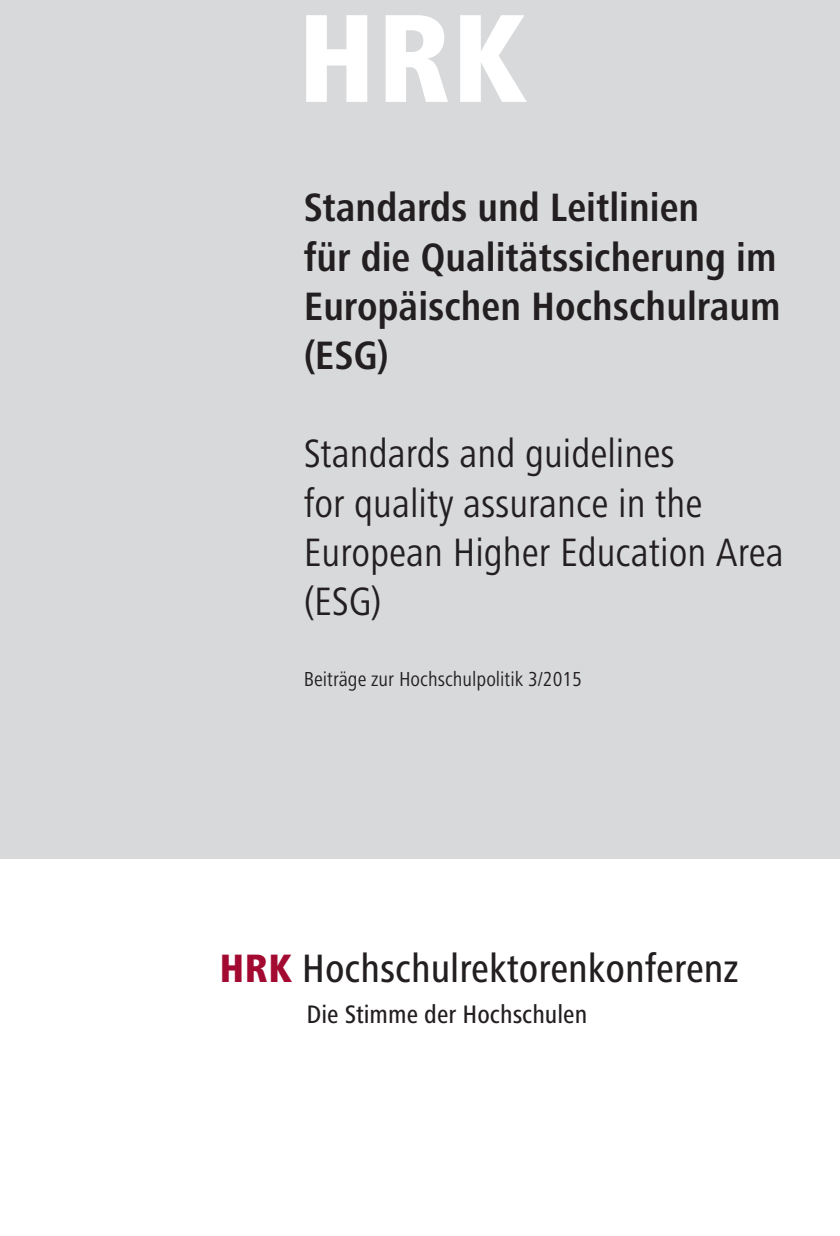
<style>
.page{position:relative;width:840px;height:1236px;background:#fff}
.page>*{position:absolute;margin:0;border:0;box-sizing:border-box;transform-origin:0 0}
.t1{font:800 condensed 130px "Frutiger Next LT";color:#fff}
.t2{font:700 condensed 41px/49.2px "Frutiger Next LT";color:#231f20}
.t3{font:condensed 41px/49.2px "Frutiger Next LT";color:#231f20}
.t4{font:500 condensed 41px "Frutiger Next LT";color:#231f20}
.t5{font:500 condensed 26.2px "Frutiger Next LT";color:#231f20}
.t6{font:condensed 21px "Frutiger Next LT";color:#231f20}
.s1{font-weight:800;color:#a30a32}
</style>
<div class="page">
<div style="left:0;top:0;width:840px;height:858px;background:#d8d9db"></div>
<h1 class="t1" style="left:297px;top:-14px;width:232px">HRK</h1>
<p class="t2" style="left:304px;top:183px;width:478px">Standards und Leitlinien<br>für die Qualitätssicherung im<br>Europäischen Hochschulraum (ESG)</p>
<p class="t3" style="left:304px;top:429px;width:481px">Standards and guidelines<br>for quality assurance in the<br>European Higher Education Area (ESG)</p>
<p class="t6" style="left:304px;top:668px;width:280px">Beiträge zur Hochschulpolitik 3/2015</p>
<p class="t4" style="left:219px;top:946px;width:520px"><span class="s1">HRK</span> Hochschulrektorenkonferenz</p>
<p class="t5" style="left:306px;top:1000px;width:282px">Die Stimme der Hochschulen</p>
</div>
